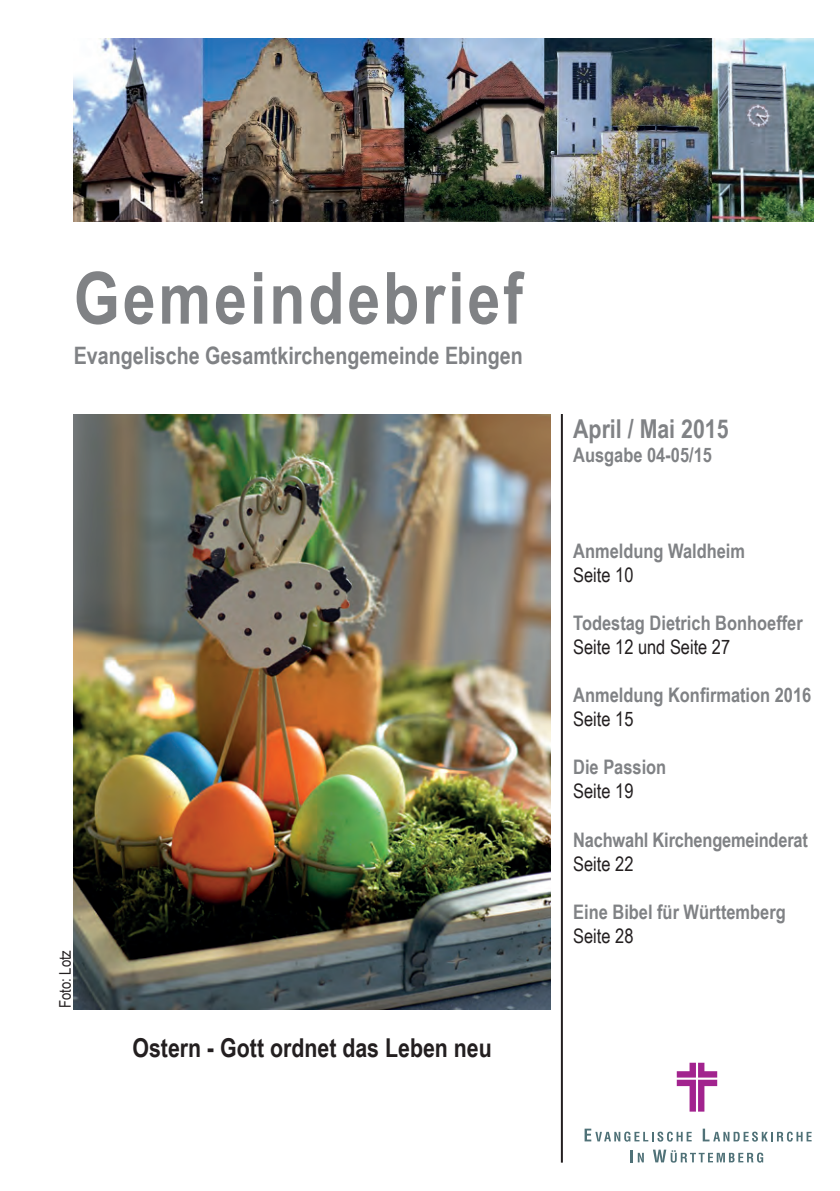
<style>
.page{position:relative;width:840px;height:1191px;background:#fff}
.page>*{position:absolute;margin:0;border:0;box-sizing:border-box;transform-origin:0 0}
.t1{font:700 72px "Arial Narrow";letter-spacing:.04em;color:#808285}
.t2{font:700 26px "Arial Narrow";color:#231f20}
.t3{font:700 26px "Arial Narrow";color:#808285}
.t4{font:700 24px "Arial Narrow";color:#808285}
.t5{font:700 20px "Arial Narrow";color:#808285}
.t6{font:20px "Arial Narrow";color:#231f20}
.t7{font:16px "Arial Narrow";color:#231f20}
</style>
<div class="page">
<svg style="left:676px;top:1062px;width:40px;height:49px"></svg>
<svg style="left:630px;top:1150px;width:13px;height:12px"></svg>
<svg style="left:653px;top:1149px;width:109px;height:13px"></svg>
<svg style="left:584px;top:1128px;width:107px;height:13px"></svg>
<svg style="left:702px;top:1128px;width:109px;height:13px"></svg>
<hr style="left:560px;top:414px;width:2px;height:748px;background:#231f20">
<img style="left:74px;top:39px;width:738px;height:183px">
<img style="left:74px;top:414px;width:476px;height:595px">
<h1 class="t1" style="left:74px;top:244px;width:450px">Gemeindebrief</h1>
<p class="t4" style="left:74px;top:337px;width:450px">Evangelische Gesamtkirchengemeinde Ebingen</p>
<p class="t7" style="left:53px;top:1008px;width:60px;rotate:-90deg">Foto: Lotz</p>
<h2 class="t2" style="left:132px;top:1027px;width:360px">Ostern - Gott ordnet das Leben neu</h2>
<h2 class="t3" style="left:573px;top:409px;width:157px">April / Mai 2015</h2>
<p class="t5" style="left:573px;top:440px;width:140px">Ausgabe 04-05/15</p>
<p class="t5" style="left:573px;top:536px;width:173px">Anmeldung Waldheim</p>
<p class="t6" style="left:573px;top:560px;width:62px">Seite 10</p>
<p class="t5" style="left:573px;top:608px;width:231px">Todestag Dietrich Bonhoeffer</p>
<p class="t6" style="left:573px;top:632px;width:158px">Seite 12 und Seite 27</p>
<p class="t5" style="left:573px;top:680px;width:239px">Anmeldung Konfirmation 2016</p>
<p class="t6" style="left:573px;top:704px;width:62px">Seite 15</p>
<p class="t5" style="left:573px;top:752px;width:94px">Die Passion</p>
<p class="t6" style="left:573px;top:776px;width:62px">Seite 19</p>
<p class="t5" style="left:573px;top:824px;width:236px">Nachwahl Kirchengemeinderat</p>
<p class="t6" style="left:573px;top:848px;width:62px">Seite 22</p>
<p class="t5" style="left:573px;top:896px;width:214px">Eine Bibel für Württemberg</p>
<p class="t6" style="left:573px;top:920px;width:62px">Seite 28</p>
</div>
